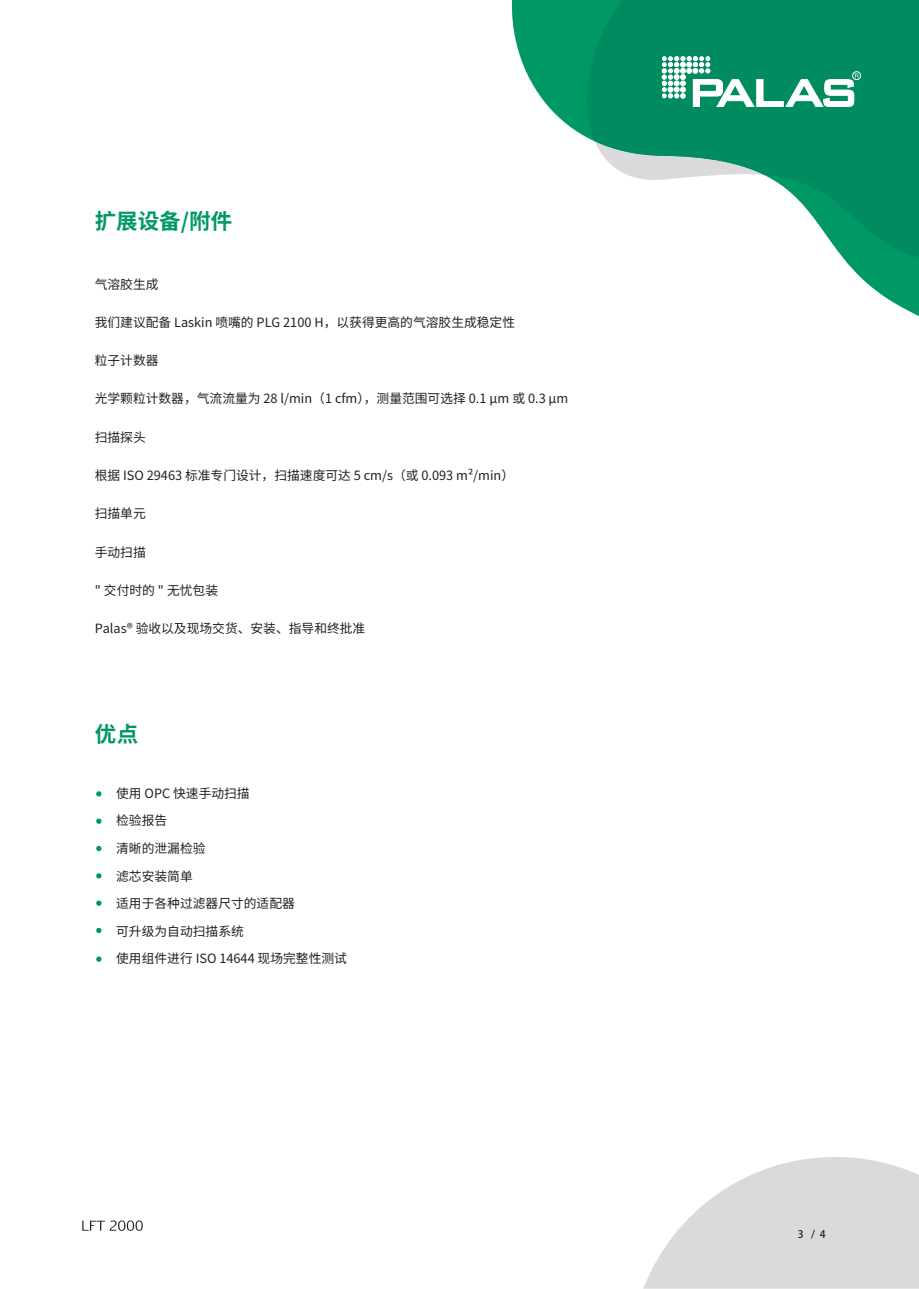
<style>
.page{position:relative;width:919px;height:1289px;background:#fff}
.page>*{position:absolute;margin:0;border:0;box-sizing:border-box;transform-origin:0 0}
.t1{font:700 21.45px "Source Han Sans CN";color:#009864}
.t2{font:12.75px/27.6px "Source Han Sans CN";color:#231f20}
.t3{font:10.5px "Sf Kp Regular G Bpc EUC H";color:#231f20}
</style>
<div class="page">
<svg style="left:82px;top:1220px;width:61px;height:10px"></svg>
<svg style="left:512px;top:0;width:406px;height:316px"></svg>
<svg style="left:573px;top:0;width:345px;height:258px;fill:#008c60"></svg>
<div style="left:852px;top:72px;width:8px;height:8px;border:1px solid #fff;border-radius:50%"></div>
<svg style="left:662px;top:57px;width:196px;height:50px"></svg>
<svg style="left:644px;top:1157px;width:274px;height:131px"></svg>
<svg style="left:96px;top:818px;width:5px;height:5px"></svg>
<svg style="left:96px;top:791px;width:5px;height:5px"></svg>
<svg style="left:96px;top:845px;width:5px;height:6px"></svg>
<svg style="left:96px;top:873px;width:5px;height:5px"></svg>
<svg style="left:96px;top:927px;width:5px;height:6px"></svg>
<svg style="left:96px;top:956px;width:5px;height:5px"></svg>
<svg style="left:96px;top:900px;width:5px;height:5px"></svg>
<h1 class="t1" style="left:95px;top:209px;width:139px">扩展设备/附件</h1>
<p class="t2" style="left:95px;top:270px;width:65px">气溶胶生成</p>
<p class="t2" style="left:95px;top:308px;width:422px">我们建议配备 Laskin 喷嘴的 PLG 2100 H，以获得更高的气溶胶生成稳定性</p>
<p class="t2" style="left:95px;top:347px;width:65px">粒子计数器</p>
<p class="t2" style="left:95px;top:385px;width:475px">光学颗粒计数器，气流流量为 28 l/min（1 cfm），测量范围可选择 0.1 μm 或 0.3 μm</p>
<p class="t2" style="left:95px;top:423px;width:53px">扫描探头</p>
<p class="t2" style="left:95px;top:461px;width:421px">根据 ISO 29463 标准专门设计，扫描速度可达 5 cm/s（或 0.093 m²/min）</p>
<p class="t2" style="left:95px;top:500px;width:53px">扫描单元</p>
<p class="t2" style="left:95px;top:538px;width:53px">手动扫描</p>
<p class="t2" style="left:95px;top:576px;width:125px">" 交付时的 " 无忧包装</p>
<p class="t2" style="left:95px;top:615px;width:272px">Palas® 验收以及现场交货、安装、指导和终批准</p>
<h1 class="t1" style="left:95px;top:722px;width:45px">优点</h1>
<p class="t2" style="left:116px;top:779px;width:232px">使用 OPC 快速手动扫描<br>检验报告<br>清晰的泄漏检验<br>滤芯安装简单<br>适用于各种过滤器尺寸的适配器<br>可升级为自动扫描系统<br>使用组件进行 ISO 14644 现场完整性测试</p>
<p class="t3" style="left:797px;top:1227px;width:29px">3 / 4</p>
</div>
